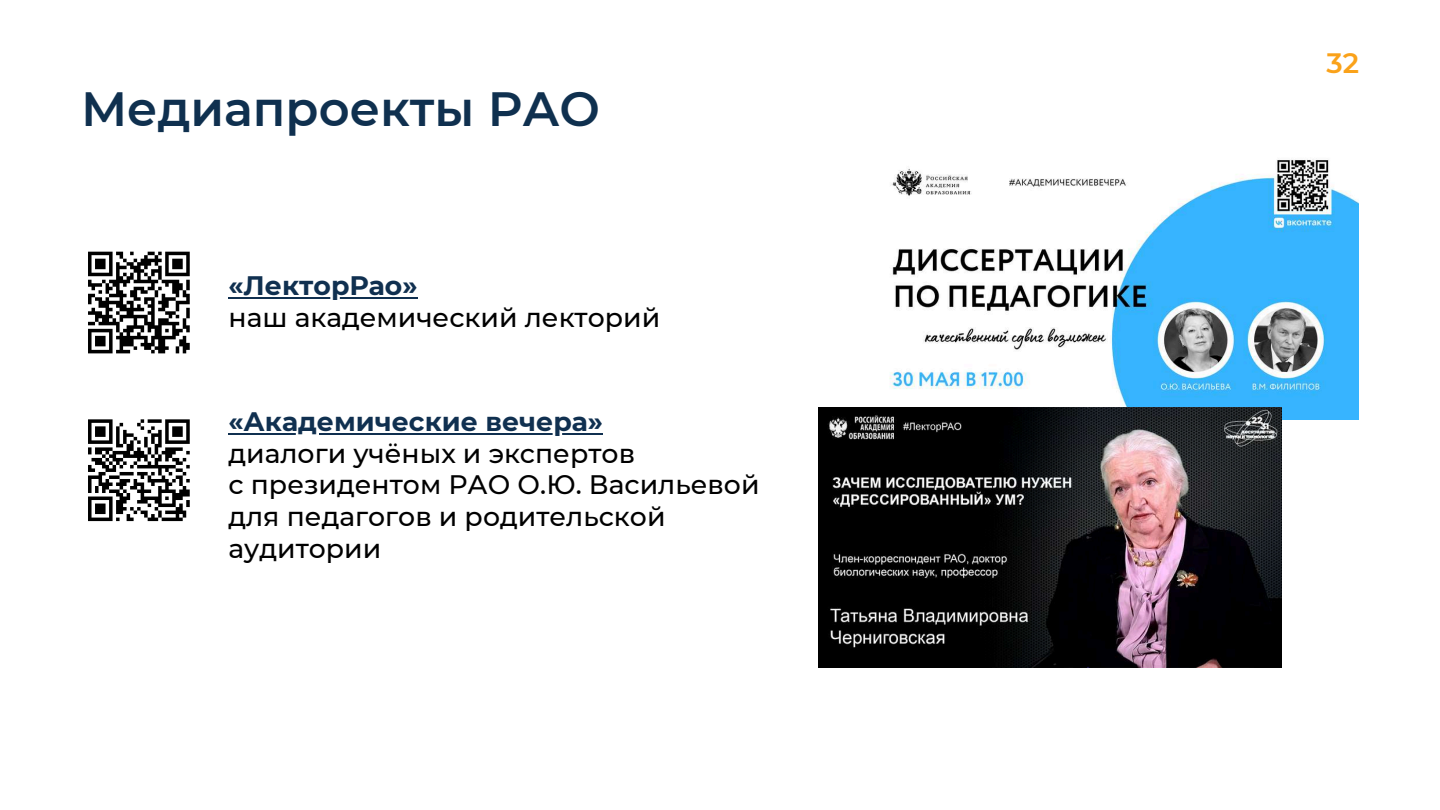
<style>
.page{position:relative;width:1440px;height:810px;background:#fff}
.page>*{position:absolute;margin:0;border:0;box-sizing:border-box;transform-origin:0 0}
.t1{font:600 48px "Montserrat";color:#0f304f}
.t2{font:600 28px "Montserrat";color:#faa21a}
.t3{font:500 26.7px/31.7px "Montserrat";color:#000}
.t4{font:700 26.7px "Montserrat";color:#103050}
</style>
<div class="page">
<svg style="left:88px;top:251px;width:102px;height:103px"></svg>
<svg style="left:88px;top:419px;width:102px;height:103px"></svg>
<hr style="left:228px;top:297px;width:190px;height:2px;background:#103050">
<hr style="left:228px;top:433px;width:375px;height:2px;background:#103050">
<img style="left:865px;top:159px;width:494px;height:260px">
<img style="left:819px;top:408px;width:462px;height:260px">
<h1 class="t1" style="left:81px;top:79px;width:521px">Медиапроекты РАО</h1>
<p class="t4" style="left:228px;top:269px;width:191px">«ЛекторРао»</p>
<p class="t3" style="left:228px;top:301px;width:433px">наш академический лекторий</p>
<p class="t4" style="left:228px;top:405px;width:376px">«Академические вечера»</p>
<p class="t3" style="left:228px;top:437px;width:533px">диалоги учёных и экспертов<br>с президентом РАО О.Ю. Васильевой для педагогов и родительской аудитории</p>
<p class="t2" style="left:1326px;top:46px;width:34px">32</p>
</div>
